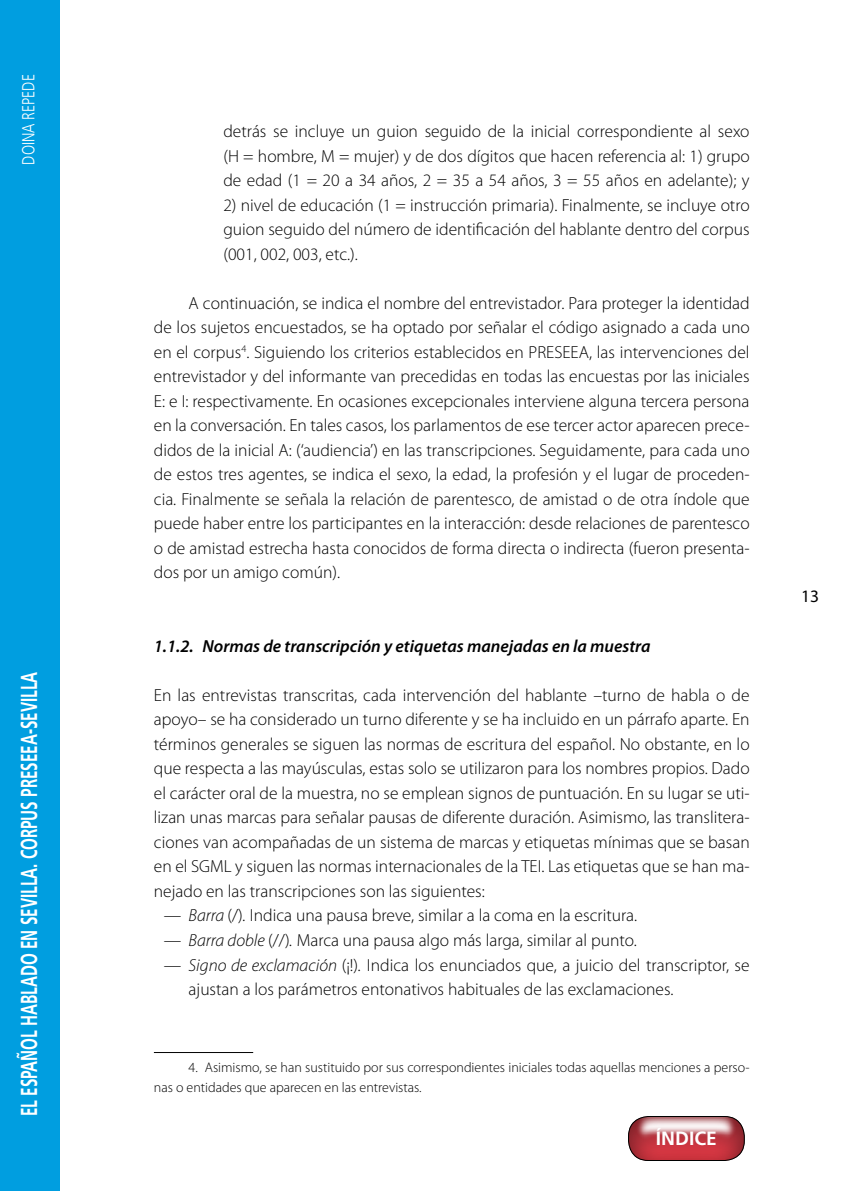
<style>
.page{position:relative;width:844px;height:1191px;background:#fff}
.page>*{position:absolute;margin:0;border:0;box-sizing:border-box;transform-origin:0 0}
.t1{font:700 23.1px "Frutiger LT Std";color:#fff;scale:.66 1}
.t2{font:700 19.25px "Frutiger LT Std";color:#fff}
._00_Párrafo_normal_c{font:300 17.5px/24.5px "Myriad Pro";color:#000;text-align:justify}
._01_texto_normal_tra{font:300 17.5px/24.5px "Myriad Pro";color:#000;text-align:justify}
._41_Enunciado_02{font:italic 600 17.5px "Myriad Pro";color:#000}
.t3{font:300 17.5px "Frutiger LT Std";color:#fff;scale:.8 1}
.t4{font:17.5px "Myriad Pro";color:#000}
._90_Notas{font:300 14px/19.6px "Myriad Pro";color:#000}
.s1{font-style:italic}
</style>
<div class="page">
<svg style="left:628px;top:1116px;width:116px;height:45px;background:#be6067"></svg>
<div style="left:0;top:0;width:60px;height:1191px;background:#009ee0"></div>
<hr style="left:154px;top:1052px;width:99px;height:1px;background:#000">
<p class="t3" style="left:19px;top:165px;width:114px;rotate:-90deg">DOINA REPEDE</p>
<h1 class="t1" style="left:15px;top:1116px;width:675px;rotate:-90deg">EL ESPAÑOL HABLADO EN SEVILLA. CORPUS PRESEEA-SEVILLA</h1>
<p class="_00_Párrafo_normal_c" style="left:223px;top:119px;width:527px">detrás se incluye un guion seguido de la inicial correspondiente al sexo (H = hombre, M = mujer) y de dos dígitos que hacen referencia al: 1) grupo de edad (1 = 20 a 34 años, 2 = 35 a 54 años, 3 = 55 años en adelante); y</p>
<p class="_00_Párrafo_normal_c" style="left:223px;top:193px;width:527px">2) nivel de educación (1 = instrucción primaria). Finalmente, se incluye otro guion seguido del número de identificación del hablante dentro del corpus (001, 002, 003, etc.).</p>
<p class="_00_Párrafo_normal_c" style="left:154px;top:291px;width:597px;text-indent:35px">A continuación, se indica el nombre del entrevistador. Para proteger la identidad de los sujetos encuestados, se ha optado por señalar el código asignado a cada uno en el corpus<sup>4</sup>. Siguiendo los criterios establecidos en PRESEEA, las intervenciones del entrevistador y del informante van precedidas en todas las encuestas por las iniciales E: e I: respectivamente. En ocasiones excepcionales interviene alguna tercera persona en la conversación. En tales casos, los parlamentos de ese tercer actor aparecen prece&shy;didos de la inicial A: (‘audiencia’) en las transcripciones. Seguidamente, para cada uno de estos tres agentes, se indica el sexo, la edad, la profesión y el lugar de proceden&shy;cia. Finalmente se señala la relación de parentesco, de amistad o de otra índole que puede haber entre los participantes en la interacción: desde relaciones de parentesco o de amistad estrecha hasta conocidos de forma directa o indirecta (fueron presenta&shy;dos por un amigo común).</p>
<p class="_41_Enunciado_02" style="left:154px;top:636px;width:498px">1.1.2. Normas de transcripción y etiquetas manejadas en la muestra</p>
<p class="_01_texto_normal_tra" style="left:154px;top:683px;width:597px">En las entrevistas transcritas, cada intervención del hablante –turno de habla o de apoyo– se ha considerado un turno diferente y se ha incluido en un párrafo aparte. En términos generales se siguen las normas de escritura del español. No obstante, en lo que respecta a las mayúsculas, estas solo se utilizaron para los nombres propios. Dado el carácter oral de la muestra, no se emplean signos de puntuación. En su lugar se uti&shy;lizan unas marcas para señalar pausas de diferente duración. Asimismo, las translitera&shy;ciones van acompañadas de un sistema de marcas y etiquetas mínimas que se basan en el SGML y siguen las normas internacionales de la TEI. Las etiquetas que se han ma&shy;nejado en las transcripciones son las siguientes:</p>
<p class="_00_Párrafo_normal_c" style="left:164px;top:903px;width:475px">— <span class="s1">Barra</span> (/)<span class="s1">.</span> Indica una pausa breve, similar a la coma en la escritura.</p>
<p class="_00_Párrafo_normal_c" style="left:164px;top:928px;width:474px">— <span class="s1">Barra doble</span> (//)<span class="s1">.</span> Marca una pausa algo más larga, similar al punto.</p>
<p class="_00_Párrafo_normal_c" style="left:189px;top:952px;width:562px;text-indent:-25px">— <span class="s1">Signo de exclamación</span> (¡!)<span class="s1">.</span> Indica los enunciados que, a juicio del transcriptor, se ajustan a los parámetros entonativos habituales de las exclamaciones.</p>
<p class="_90_Notas" style="left:154px;top:1058px;width:597px;text-indent:35px">4. Asimismo, se han sustituido por sus correspondientes iniciales todas aquellas menciones a perso&shy;nas o entidades que aparecen en las entrevistas.</p>
<p class="t2" style="left:655px;top:1127px;width:62px">ÍNDICE</p>
<p class="t4" style="left:801px;top:585px;width:19px">13</p>
</div>
